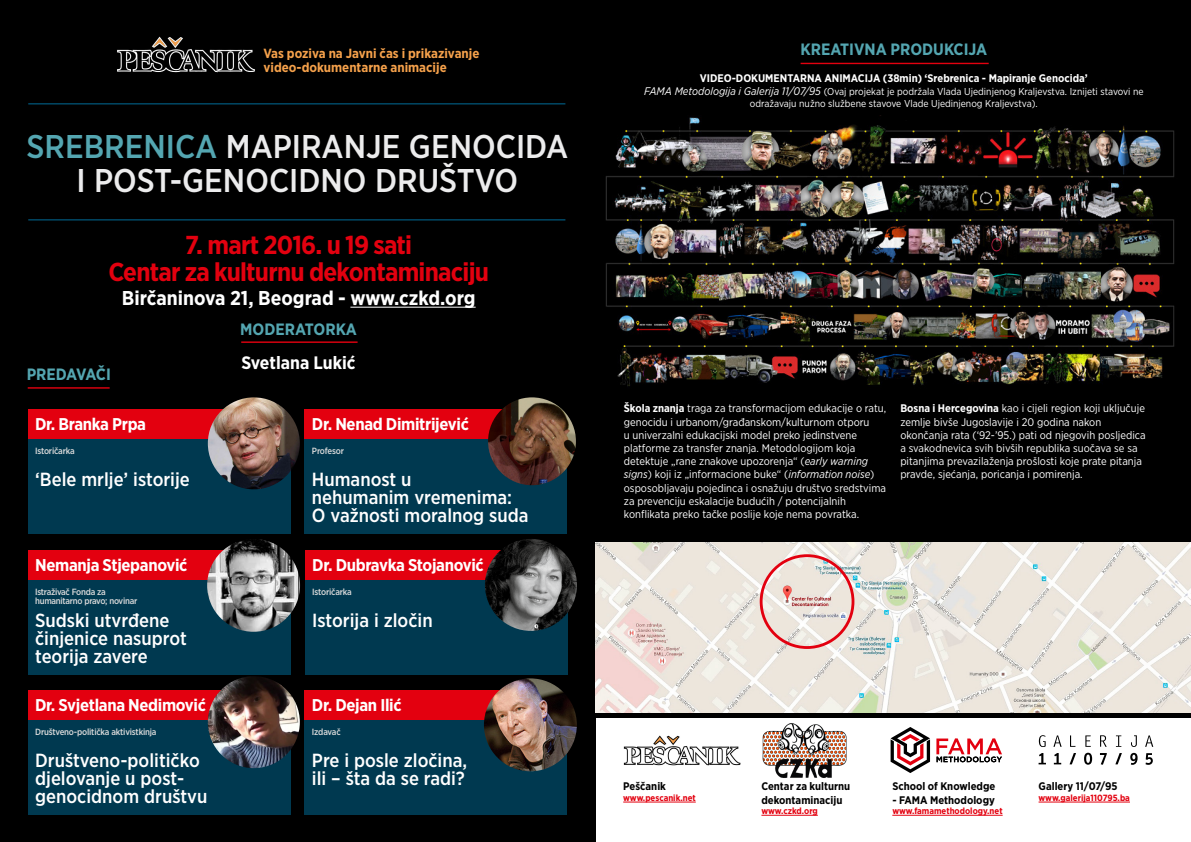
<style>
.page{position:relative;width:1191px;height:842px;background:#fff}
.page>*{position:absolute;margin:0;border:0;box-sizing:border-box;transform-origin:0 0}
.t1{font:500 32.9px "Gotham Narrow";color:#ececed}
.t2{font:700 25.9px "Gotham Narrow";letter-spacing:-.03em;color:#e3000f}
.t3{font:700 20px "Gotham Narrow";color:#fff}
.t4{font:500 19px/18px "Gotham Narrow";color:#fff}
.t5{font:700 18px "Gotham Narrow";color:#fff}
.t6{font:700 17px "Gotham Narrow";letter-spacing:-.02em;color:#fff}
.t7{font:700 16.4px "Gotham Narrow";color:#54a6b1}
.t8{font:700 16.4px "Gotham Narrow";letter-spacing:-.02em;color:#54a6b1}
.t9{font:700 13.3px/14.5px "Gotham Narrow";color:#f5a14b}
.t10{font:11px/13.2px "Gotham Narrow";color:#fff}
.t11{font:700 11px/13.2px "Gotham Narrow";color:#000}
.t12{font:700 11px "Gotham Narrow";color:#fff}
.t13{font:10px/12px "Gotham Narrow";color:#fff;text-align:center}
.t14{font:500 9px "Gotham Narrow";letter-spacing:-.03em;color:#dadada}
.t15{font:700 9px "Gotham Narrow";color:#e3000f}
.s1{color:#54a6b1}
.s2{font-style:italic;font-size:11px}
.s3{font-weight:700}
.s4{font-style:italic}
</style>
<div class="page">
<div style="left:0;top:0;width:595px;height:842px;background:#000"></div>
<div style="left:28px;top:550px;width:263px;height:125px;background:#003950"></div>
<div style="left:28px;top:550px;width:263px;height:30px;background:#e3000f"></div>
<div style="left:305px;top:550px;width:263px;height:125px;background:#003950"></div>
<div style="left:305px;top:550px;width:263px;height:30px;background:#e3000f"></div>
<div style="left:271px;top:542px;width:30px;height:33px;background:#000"></div>
<div style="left:550px;top:542px;width:30px;height:33px;background:#000"></div>
<img style="left:207px;top:539px;width:93px;height:93px;border-radius:46px">
<img style="left:485px;top:539px;width:92px;height:92px;border-radius:46px">
<div style="left:28px;top:409px;width:263px;height:125px;background:#003950"></div>
<div style="left:28px;top:409px;width:263px;height:30px;background:#e3000f"></div>
<div style="left:304px;top:409px;width:263px;height:125px;background:#003950"></div>
<div style="left:304px;top:409px;width:263px;height:30px;background:#e3000f"></div>
<div style="left:28px;top:690px;width:263px;height:125px;background:#003950"></div>
<div style="left:28px;top:690px;width:263px;height:30px;background:#e3000f"></div>
<div style="left:304px;top:690px;width:263px;height:125px;background:#003950"></div>
<div style="left:304px;top:690px;width:263px;height:30px;background:#e3000f"></div>
<div style="left:268px;top:393px;width:30px;height:34px;background:#000"></div>
<div style="left:271px;top:684px;width:30px;height:33px;background:#000"></div>
<div style="left:547px;top:393px;width:30px;height:34px;background:#000"></div>
<div style="left:550px;top:684px;width:30px;height:33px;background:#000"></div>
<div style="left:585px;top:0;width:606px;height:717px;background:#000"></div>
<img style="left:605px;top:115px;width:570px;height:272px">
<hr style="left:892px;top:815px;width:110px;height:1px;background:#e3000f">
<hr style="left:1038px;top:802px;width:92px;height:1px;background:#e3000f">
<svg style="left:890px;top:727px;width:40px;height:46px"></svg>
<svg style="left:936px;top:738px;width:66px;height:24px"></svg>
<svg style="left:1085px;top:735px;width:5px;height:12px"></svg>
<svg style="left:1116px;top:735px;width:5px;height:12px"></svg>
<svg style="left:1145px;top:735px;width:8px;height:12px"></svg>
<svg style="left:1131px;top:735px;width:5px;height:12px"></svg>
<svg style="left:1053px;top:735px;width:8px;height:12px"></svg>
<svg style="left:1038px;top:735px;width:7px;height:12px"></svg>
<svg style="left:1100px;top:735px;width:6px;height:12px"></svg>
<svg style="left:1070px;top:735px;width:5px;height:12px"></svg>
<svg style="left:1038px;top:753px;width:8px;height:11px"></svg>
<svg style="left:1084px;top:753px;width:8px;height:12px"></svg>
<svg style="left:1130px;top:753px;width:7px;height:12px"></svg>
<svg style="left:1053px;top:753px;width:8px;height:11px"></svg>
<svg style="left:1100px;top:753px;width:6px;height:12px"></svg>
<svg style="left:1069px;top:753px;width:7px;height:11px"></svg>
<svg style="left:1115px;top:753px;width:6px;height:11px"></svg>
<svg style="left:1145px;top:753px;width:7px;height:12px"></svg>
<hr style="left:350px;top:307px;width:125px;height:1px;background:#fff">
<hr style="left:28px;top:103px;width:537px;height:1px;background:#006893">
<hr style="left:800px;top:63px;width:188px;height:1px;background:#e3000f">
<hr style="left:241px;top:341px;width:116px;height:2px;background:#e3000f">
<hr style="left:28px;top:219px;width:537px;height:1px;background:#006893">
<img style="left:595px;top:542px;width:596px;height:170px">
<div style="left:759px;top:554px;width:95px;height:95px;border:3px solid #e3000f;border-radius:50%"></div>
<img style="left:623px;top:735px;width:118px;height:30px">
<hr style="left:623px;top:802px;width:73px;height:1px;background:#e3000f">
<hr style="left:761px;top:815px;width:57px;height:1px;background:#e3000f">
<img style="left:762px;top:723px;width:85px;height:55px">
<img style="left:117px;top:36px;width:138px;height:36px">
<img style="left:208px;top:397px;width:92px;height:92px;border-radius:46px">
<img style="left:208px;top:676px;width:92px;height:92px;border-radius:46px">
<img style="left:484px;top:678px;width:93px;height:93px;border-radius:46px">
<img style="left:488px;top:397px;width:88px;height:88px;border-radius:44px">
<hr style="left:28px;top:387px;width:82px;height:2px;background:#e3000f">
<p class="t9" style="left:263px;top:46px;width:217px">Vas poziva na Javni čas i prikazivanje video-dokumentarne animacije</p>
<p class="t1" style="left:27px;top:125px;width:543px"><span class="s1">SREBRENICA</span> MAPIRANJE GENOCIDA</p>
<p class="t1" style="left:76px;top:159px;width:443px">I POST-GENOCIDNO DRUŠTVO</p>
<p class="t2" style="left:185px;top:228px;width:228px">7. mart 2016. u 19 sati</p>
<p class="t2" style="left:108px;top:255px;width:382px">Centar za kulturnu dekontaminaciju</p>
<p class="t3" style="left:122px;top:285px;width:355px">Birčaninova 21, Beograd - www.czkd.org</p>
<p class="t8" style="left:27px;top:363px;width:86px">PREDAVAČI</p>
<p class="t7" style="left:240px;top:319px;width:118px">MODERATORKA</p>
<p class="t5" style="left:241px;top:351px;width:116px">Svetlana Lukić</p>
<p class="t6" style="left:35px;top:413px;width:112px">Dr. Branka Prpa</p>
<p class="t4" style="left:35px;top:470px;width:156px">‘Bele mrlje’ istorije</p>
<p class="t14" style="left:35px;top:445px;width:41px">Istoričarka</p>
<p class="t6" style="left:312px;top:413px;width:158px">Dr. Nenad Dimitrijević</p>
<p class="t4" style="left:312px;top:470px;width:101px">Humanost u</p>
<p class="t4" style="left:312px;top:488px;width:202px">nehumanim vremenima:</p>
<p class="t4" style="left:312px;top:506px;width:218px">O važnosti moralnog suda</p>
<p class="t14" style="left:312px;top:445px;width:34px">Profesor</p>
<p class="t6" style="left:35px;top:554px;width:154px">Nemanja Stjepanović</p>
<p class="t4" style="left:35px;top:611px;width:136px">Sudski utvrđene</p>
<p class="t4" style="left:35px;top:629px;width:153px">činjenice nasuprot</p>
<p class="t4" style="left:35px;top:647px;width:114px">teorija zavere</p>
<p class="t14" style="left:35px;top:586px;width:72px">Istraživač Fonda za</p>
<p class="t14" style="left:35px;top:595px;width:104px">humanitarno pravo; novinar</p>
<p class="t6" style="left:312px;top:554px;width:173px">Dr. Dubravka Stojanović</p>
<p class="t4" style="left:312px;top:611px;width:122px">Istorija i zločin</p>
<p class="t14" style="left:312px;top:586px;width:41px">Istoričarka</p>
<p class="t6" style="left:35px;top:694px;width:172px">Dr. Svjetlana Nedimović</p>
<p class="t4" style="left:35px;top:751px;width:174px">Društveno-političko djelovanje u post&shy;genocidnom društvu</p>
<p class="t14" style="left:35px;top:726px;width:123px">Društveno-politička aktivistkinja</p>
<p class="t6" style="left:312px;top:694px;width:91px">Dr. Dejan Ilić</p>
<p class="t4" style="left:312px;top:751px;width:157px">Pre i posle zločina,</p>
<p class="t4" style="left:312px;top:769px;width:154px">ili – šta da se radi?</p>
<p class="t14" style="left:312px;top:726px;width:30px">Izdavač</p>
<p class="t7" style="left:800px;top:39px;width:188px">KREATIVNA PRODUKCIJA</p>
<p class="t12" style="left:700px;top:71px;width:389px">VIDEO-DOKUMENTARNA ANIMACIJA (38min) ‘Srebrenica - Mapiranje Genocida’</p>
<p class="t13" style="left:644px;top:85px;width:501px"><span class="s2">FAMA Metodologija i Galerija 11/07/95</span> (Ovaj projekat je podržala Vlada Ujedinjenog Kraljevstva. Iznijeti stavovi ne odražavaju nužno službene stavove Vlade Ujedinjenog Kraljevstva).</p>
<p class="t10" style="left:624px;top:402px;width:264px"><span class="s3">Škola znanja</span> traga za transformacijom edukacije o ratu, genocidu i urbanom/građanskom/kulturnom otporu<br>u univerzalni edukacijski model preko jedinstvene platforme za transfer znanja. Metodologijom koja detektuje „rane znakove upozorenja“ (<span class="s4">early warning signs</span>) koji iz „informacione buke“ (<span class="s4">information noise</span>) osposobljavaju pojedinca i osnažuju društvo sredstvima za prevenciju eskalacije budućih / potencijalnih konflikata preko tačke poslije koje nema povratka.</p>
<p class="t10" style="left:900px;top:402px;width:247px"><span class="s3">Bosna i Hercegovina</span> kao i cijeli region koji uključuje zemlje bivše Jugoslavije i 20 godina nakon okončanja rata (‘92-’95.) pati od njegovih posljedica a svakodnevica svih bivših republika suočava se sa pitanjima prevazilaženja prošlosti koje prate pitanja pravde, sjećanja, poricanja i pomirenja.</p>
<p class="t11" style="left:623px;top:780px;width:44px">Peščanik</p>
<p class="t15" style="left:623px;top:792px;width:74px">www.pescanik.net</p>
<p class="t11" style="left:761px;top:780px;width:90px">Centar za kulturnu dekontaminaciju</p>
<p class="t15" style="left:761px;top:805px;width:58px">www.czkd.org</p>
<p class="t11" style="left:892px;top:780px;width:105px">School of Knowledge</p>
<p class="t11" style="left:892px;top:793px;width:104px">- FAMA Methodology</p>
<p class="t15" style="left:892px;top:805px;width:112px">www.famamethodology.net</p>
<p class="t11" style="left:1038px;top:780px;width:81px">Gallery 11/07/95</p>
<p class="t15" style="left:1038px;top:792px;width:93px">www.galerija110795.ba</p>
</div>
